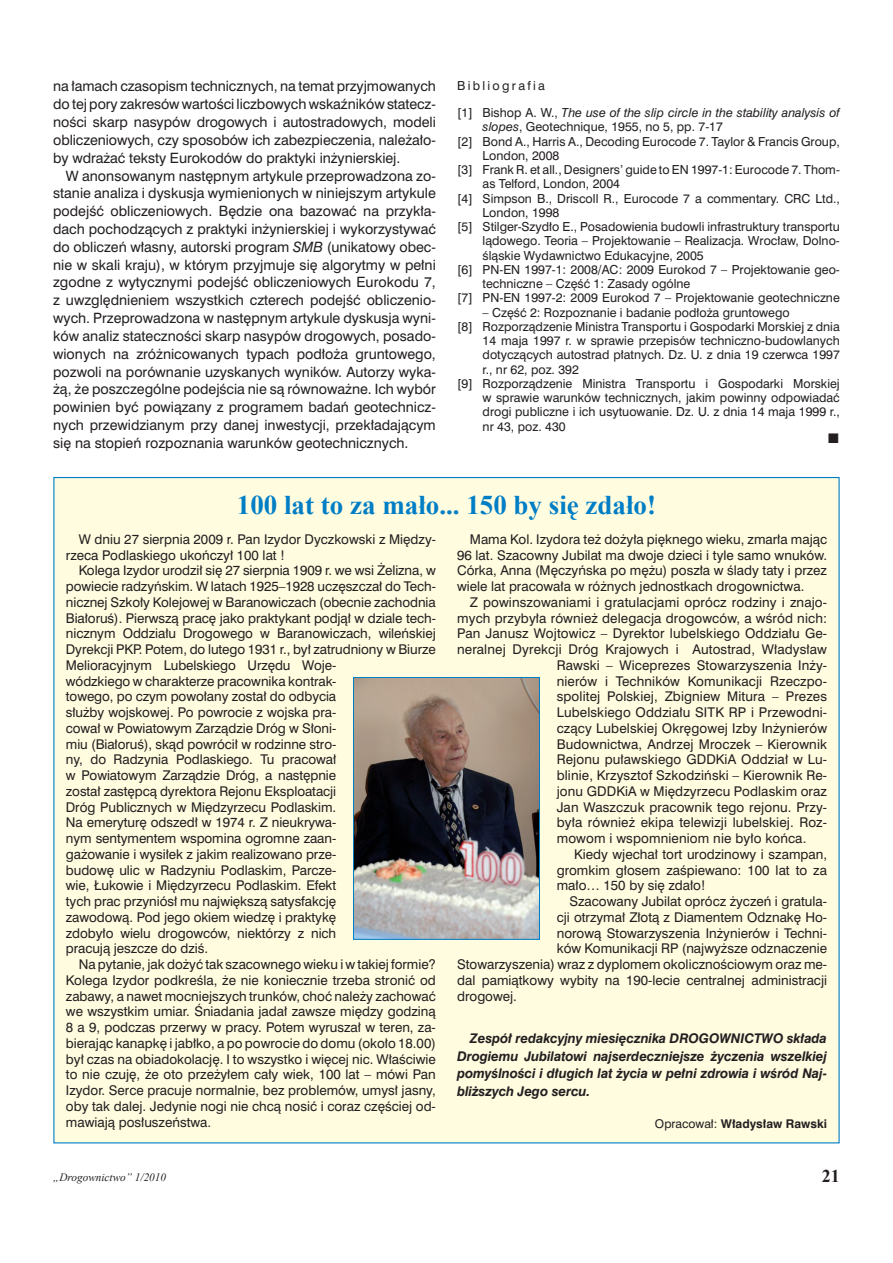
<style>
.page{position:relative;width:893px;height:1263px;background:#fff}
.page>*{position:absolute;margin:0;border:0;box-sizing:border-box;transform-origin:0 0}
.t1{font:700 27px "Times New Roman";color:#007ec5}
.t2{font:21px "Times New Roman";color:#231f20}
.t3{font:700 18px "Times New Roman";color:#231f20}
.t4{font:13.2px/17.9px "Swis 721 PL";color:#231f20;text-align:justify}
.t5{font:12.45px/15.8px "Swis 721 PL";color:#231f20}
.t6{font:italic 700 12.45px/17.9px "Swis 721 PL";letter-spacing:-.01em;color:#231f20;text-align:justify}
.t7{font:11.55px "Swis 721 PL";color:#231f20}
.t8{font:italic 11.55px "Swis 721 PL";color:#231f20}
.t9{font:11.55px "Swis 721 PL";letter-spacing:.2em;color:#231f20}
.t10{font:700 11.25px "Swis 721 PL";color:#231f20}
.t11{font:italic 11.25px "Times New Roman";color:#231f20}
.s1{font-style:italic}
.s2{font-style:normal}
.s3{font-weight:400}
</style>
<div class="page">
<div style="left:53px;top:477px;width:787px;height:666px;background:#fffce0"></div>
<img style="left:355px;top:679px;width:183px;height:258px">
<div style="left:353px;top:677px;width:187px;height:262px;border:1px solid #007ec5"></div>
<p class="t4" style="left:53px;top:77px;width:384px">na łamach czasopism technicznych, na temat przyjmowanych do tej pory zakresów wartości liczbowych wskaźników statecz&shy;ności skarp nasypów drogowych i autostradowych, modeli obliczeniowych, czy sposobów ich zabezpieczenia, należało&shy;by wdrażać teksty Eurokodów do praktyki inżynierskiej.</p>
<p class="t4" style="left:53px;top:166px;width:384px;text-indent:13px">W anonsowanym następnym artykule przeprowadzona zo&shy;stanie analiza i dyskusja wymienionych w niniejszym artykule podejść obliczeniowych. Będzie ona bazować na przykła&shy;dach pochodzących z praktyki inżynierskiej i wykorzystywać do obliczeń własny, autorski program <span class="s1">SMB</span> (unikatowy obec&shy;nie w skali kraju), w którym przyjmuje się algorytmy w pełni zgodne z wytycznymi podejść obliczeniowych Eurokodu 7, z uwzględnieniem wszystkich czterech podejść obliczenio&shy;wych. Przeprowadzona w następnym artykule dyskusja wyni&shy;ków analiz stateczności skarp nasypów drogowych, posado&shy;wionych na zróżnicowanych typach podłoża gruntowego, pozwoli na porównanie uzyskanych wyników. Autorzy wyka&shy;żą, że poszczególne podejścia nie są równoważne. Ich wybór powinien być powiązany z programem badań geotechnicz&shy;nych przewidzianym przy danej inwestycji, przekładającym się na stopień rozpoznania warunków geotechnicznych.</p>
<p class="t9" style="left:457px;top:78px;width:89px">Bibliografia</p>
<p class="t8" style="left:457px;top:105px;width:384px"><span class="s2">[1] Bishop A. W.,</span> The use of the slip circle in the stability analysis of</p>
<p class="t7" style="left:483px;top:119px;width:242px"><span class="s1">slopes</span>, Geotechnique, 1955, no 5, pp. 7-17</p>
<p class="t7" style="left:457px;top:134px;width:384px">[2] Bond A., Harris A., Decoding Eurocode 7. Taylor &amp; Francis Group,</p>
<p class="t7" style="left:483px;top:148px;width:78px">London, 2008</p>
<p class="t7" style="left:457px;top:162px;width:384px">[3] Frank R. et all., Designers’ guide to EN 1997-1: Eurocode 7. Thom-</p>
<p class="t7" style="left:483px;top:176px;width:139px">as Telford, London, 2004</p>
<p class="t7" style="left:457px;top:191px;width:384px">[4] Simpson B., Driscoll R., Eurocode 7 a commentary. CRC Ltd.,</p>
<p class="t7" style="left:483px;top:205px;width:78px">London, 1998</p>
<p class="t7" style="left:457px;top:219px;width:384px">[5] Stilger-Szydło E., Posadowienia budowli infrastruktury transportu</p>
<p class="t7" style="left:483px;top:233px;width:359px">lądowego. Teoria – Projektowanie – Realizacja. Wrocław, Dolno-</p>
<p class="t7" style="left:483px;top:248px;width:223px">śląskie Wydawnictwo Edukacyjne, 2005</p>
<p class="t7" style="left:457px;top:262px;width:384px">[6] PN-EN 1997-1: 2008/AC: 2009 Eurokod 7 – Projektowanie geo-</p>
<p class="t7" style="left:483px;top:276px;width:209px">techniczne – Część 1: Zasady ogólne</p>
<p class="t7" style="left:457px;top:290px;width:384px">[7] PN-EN 1997-2: 2009 Eurokod 7 – Projektowanie geotechniczne</p>
<p class="t7" style="left:483px;top:305px;width:309px">– Część 2: Rozpoznanie i badanie podłoża gruntowego</p>
<p class="t7" style="left:457px;top:319px;width:384px">[8] Rozporządzenie Ministra Transportu i Gospodarki Morskiej z dnia</p>
<p class="t7" style="left:483px;top:333px;width:359px">14 maja 1997 r. w sprawie przepisów techniczno-budowlanych</p>
<p class="t7" style="left:483px;top:347px;width:359px">dotyczących autostrad płatnych. Dz. U. z dnia 19 czerwca 1997</p>
<p class="t7" style="left:483px;top:362px;width:98px">r., nr 62, poz. 392</p>
<p class="t7" style="left:457px;top:376px;width:384px">[9] Rozporządzenie Ministra Transportu i Gospodarki Morskiej</p>
<p class="t7" style="left:483px;top:390px;width:359px">w sprawie warunków technicznych, jakim powinny odpowiadać</p>
<p class="t7" style="left:483px;top:404px;width:359px">drogi publiczne i ich usytuowanie. Dz. U. z dnia 14 maja 1999 r.,</p>
<p class="t7" style="left:483px;top:419px;width:85px">nr 43, poz. 430</p>
<h2 class="t2" style="left:827px;top:421px;width:14px">■</h2>
<h1 class="t1" style="left:237px;top:487px;width:421px">100 lat to za mało... 150 by się zdało!</h1>
<p class="t5" style="left:66px;top:531px;width:371px;text-indent:13px">W dniu 27 sierpnia 2009 r. Pan Izydor Dyczkowski z Między&shy;rzeca Podlaskiego ukończył 100 lat !</p>
<p class="t5" style="left:66px;top:563px;width:371px;text-indent:13px">Kolega Izydor urodził się 27 sierpnia 1909 r. we wsi Żelizna, w powiecie radzyńskim. W latach 1925–1928 uczęszczał do Tech&shy;nicznej Szkoły Kolejowej w Baranowiczach (obecnie zachodnia Białoruś). Pierwszą pracę jako praktykant podjął w dziale tech&shy;nicznym Oddziału Drogowego w Baranowiczach, wileńskiej Dyrekcji PKP. Potem, do lutego 1931 r., był zatrudniony w Biurze Melioracyjnym Lubelskiego Urzędu Woje-<br>wódzkiego w charakterze pracownika kontrak-<br>towego, po czym powołany został do odbycia<br>służby wojskowej. Po powrocie z wojska pra-<br>cował w Powiatowym Zarządzie Dróg w Słoni-<br>miu (Białoruś), skąd powrócił w rodzinne stro-<br>ny, do Radzynia Podlaskiego. Tu pracował<br>w Powiatowym Zarządzie Dróg, a następnie<br>został zastępcą dyrektora Rejonu Eksploatacji<br>Dróg Publicznych w Międzyrzecu Podlaskim.<br>Na emeryturę odszedł w 1974 r. Z nieukrywa-<br>nym sentymentem wspomina ogromne zaan-<br>gażowanie i wysiłek z jakim realizowano prze-<br>budowę ulic w Radzyniu Podlaskim, Parcze-<br>wie, Łukowie i Międzyrzecu Podlaskim. Efekt<br>tych prac przyniósł mu największą satysfakcję<br>zawodową. Pod jego okiem wiedzę i praktykę<br>zdobyło wielu drogowców, niektórzy z nich<br>pracują jeszcze do dziś.</p>
<p class="t5" style="left:66px;top:956px;width:371px;text-align:justify;text-indent:13px">Na pytanie, jak dożyć tak szacownego wieku i w takiej formie?<br>Kolega Izydor podkreśla, że nie koniecznie trzeba stronić od zabawy, a nawet mocniejszych trunków, choć należy zachować we wszystkim umiar. Śniadania jadał zawsze między godziną 8 a 9, podczas przerwy w pracy. Potem wyruszał w teren, za&shy;bierając kanapkę i jabłko, a po powrocie do domu (około 18.00) był czas na obiadokolację. I to wszystko i więcej nic. Właściwie to nie czuję, że oto przeżyłem cały wiek, 100 lat – mówi Pan Izydor. Serce pracuje normalnie, bez problemów, umysł jasny, oby tak dalej. Jedynie nogi nie chcą nosić i coraz częściej od&shy;mawiają posłuszeństwa.</p>
<p class="t5" style="left:457px;top:531px;width:371px;text-align:justify;text-indent:13px">Mama Kol. Izydora też dożyła pięknego wieku, zmarła mając 96 lat. Szacowny Jubilat ma dwoje dzieci i tyle samo wnuków.<br>Córka, Anna (Męczyńska po mężu) poszła w ślady taty i przez wiele lat pracowała w różnych jednostkach drogownictwa.</p>
<p class="t5" style="left:470px;top:594px;width:359px">Z powinszowaniami i gratulacjami oprócz rodziny i znajo-</p>
<p class="t5" style="left:457px;top:610px;width:371px">mych przybyła również delegacja drogowców, a wśród nich:</p>
<p class="t5" style="left:457px;top:626px;width:371px">Pan Janusz Wojtowicz – Dyrektor lubelskiego Oddziału Ge-</p>
<p class="t5" style="left:457px;top:641px;width:371px">neralnej Dyrekcji Dróg Krajowych i Autostrad, Władysław</p>
<p class="t5" style="left:557px;top:657px;width:272px">Rawski – Wiceprezes Stowarzyszenia Inży-</p>
<p class="t5" style="left:557px;top:673px;width:272px">nierów i Techników Komunikacji Rzeczpo-</p>
<p class="t5" style="left:557px;top:689px;width:272px">spolitej Polskiej, Zbigniew Mitura – Prezes</p>
<p class="t5" style="left:557px;top:704px;width:272px">Lubelskiego Oddziału SITK RP i Przewodni-</p>
<p class="t5" style="left:557px;top:720px;width:272px">czący Lubelskiej Okręgowej Izby Inżynierów</p>
<p class="t5" style="left:557px;top:736px;width:272px">Budownictwa, Andrzej Mroczek – Kierownik</p>
<p class="t5" style="left:557px;top:752px;width:272px">Rejonu puławskiego GDDKiA Oddział w Lu-</p>
<p class="t5" style="left:557px;top:767px;width:272px">blinie, Krzysztof Szkodziński – Kierownik Re-</p>
<p class="t5" style="left:557px;top:783px;width:272px">jonu GDDKiA w Międzyrzecu Podlaskim oraz</p>
<p class="t5" style="left:557px;top:799px;width:272px">Jan Waszczuk pracownik tego rejonu. Przy-</p>
<p class="t5" style="left:557px;top:815px;width:272px">była również ekipa telewizji lubelskiej. Roz-</p>
<p class="t5" style="left:557px;top:830px;width:251px">mowom i wspomnieniom nie było końca.</p>
<p class="t5" style="left:574px;top:846px;width:254px">Kiedy wjechał tort urodzinowy i szampan,</p>
<p class="t5" style="left:557px;top:862px;width:272px">gromkim głosem zaśpiewano: 100 lat to za</p>
<p class="t5" style="left:557px;top:878px;width:150px">mało… 150 by się zdało!</p>
<p class="t5" style="left:569px;top:893px;width:259px">Szacowany Jubilat oprócz życzeń i gratula-</p>
<p class="t5" style="left:557px;top:909px;width:272px">cji otrzymał Złotą z Diamentem Odznakę Ho-</p>
<p class="t5" style="left:557px;top:925px;width:272px">norową Stowarzyszenia Inżynierów i Techni-</p>
<p class="t5" style="left:557px;top:941px;width:272px">ków Komunikacji RP (najwyższe odznaczenie</p>
<p class="t5" style="left:457px;top:956px;width:371px">Stowarzyszenia) wraz z dyplomem okolicznościowym oraz me-</p>
<p class="t5" style="left:457px;top:972px;width:371px">dal pamiątkowy wybity na 190-lecie centralnej administracji</p>
<p class="t5" style="left:457px;top:988px;width:61px">drogowej.</p>
<p class="t6" style="left:457px;top:1029px;width:371px;text-indent:13px">Zespół redakcyjny miesięcznika DROGOWNICTWO składa Drogiemu Jubilatowi najserdeczniejsze życzenia wszelkiej pomyślności i długich lat życia w pełni zdrowia i wśród Naj&shy;bliższych Jego sercu.</p>
<p class="t10" style="left:655px;top:1116px;width:174px"><span class="s3">Opracował:</span> Władysław Rawski</p>
<p class="t11" style="left:53px;top:1169px;width:115px">„Drogownictwo” 1/2010</p>
<h3 class="t3" style="left:822px;top:1163px;width:19px">21</h3>
</div>
